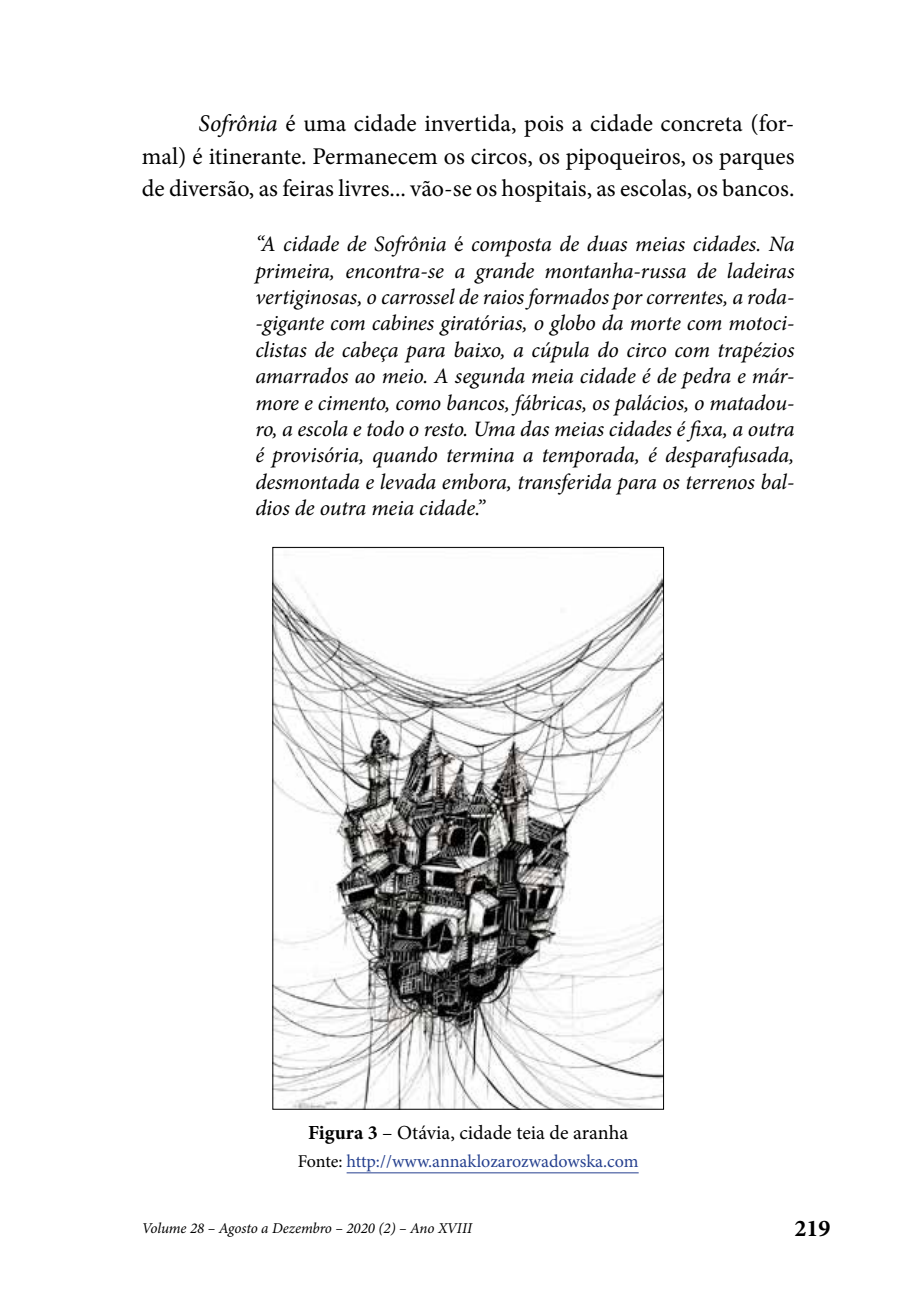
<style>
.page{position:relative;width:908px;height:1304px;background:#fff}
.page>*{position:absolute;margin:0;border:0;box-sizing:border-box;transform-origin:0 0}
.t1{font:24px/32.8px "Minion Pro";color:#000;text-align:justify}
.t2{font:700 24px "Minion Pro";color:#000}
.t3{font:italic 22px/26.4px "Minion Pro";letter-spacing:-.005em;color:#000;text-align:justify}
.t4{font:20px "Minion Pro";color:#000}
.t5{font:18px "Minion Pro";letter-spacing:-.005em;color:#25408f}
.t6{font:italic 15px "Minion Pro";letter-spacing:-.005em;color:#000}
.s1{font-style:italic}
.s2{font-style:normal}
.s3{font-weight:700}
.s4{color:#000}
</style>
<div class="page">
<hr style="left:346px;top:1172px;width:292px;height:1px;background:#25408f">
<img style="left:274px;top:574px;width:387px;height:533px">
<p class="t1" style="left:142px;top:107px;width:654px;text-indent:57px"><span class="s1">Sofrônia</span> é uma cidade invertida, pois a cidade concreta (for&shy;mal) é itinerante. Permanecem os circos, os pipoqueiros, os parques de diversão, as feiras livres... vão-se os hospitais, as escolas, os bancos.</p>
<p class="t3" style="left:255px;top:231px;width:540px">“A cidade de Sofrônia <span class="s2">é</span> composta de duas meias cidades. Na primeira, encontra-se a grande montanha-russa de ladeiras vertiginosas, o carrossel de raios formados por correntes, a roda--gigante com cabines giratórias, o globo da morte com motoci&shy;clistas de cabeça para baixo, a cúpula do circo com trapézios amarrados ao meio. A segunda meia cidade é de pedra e már&shy;more e cimento, como bancos, fábricas, os palácios, o matadou&shy;ro, a escola e todo o resto. Uma das meias cidades é fixa, a outra é provisória, quando termina a temporada, é desparafusada, desmontada e levada embora, transferida para os terrenos bal&shy;dios de outra meia cidade.”</p>
<p class="t4" style="left:308px;top:1119px;width:321px"><span class="s3">Figura 3</span> – Otávia, cidade teia de aranha</p>
<p class="t5" style="left:297px;top:1149px;width:342px"><span class="s4">Fonte:</span> http://www.annaklozarozwadowska.com</p>
<p class="t6" style="left:142px;top:1218px;width:331px">Volume 28 – Agosto a Dezembro – 2020 (2) – Ano XVIII</p>
<p class="t2" style="left:794px;top:1212px;width:37px">219</p>
</div>
